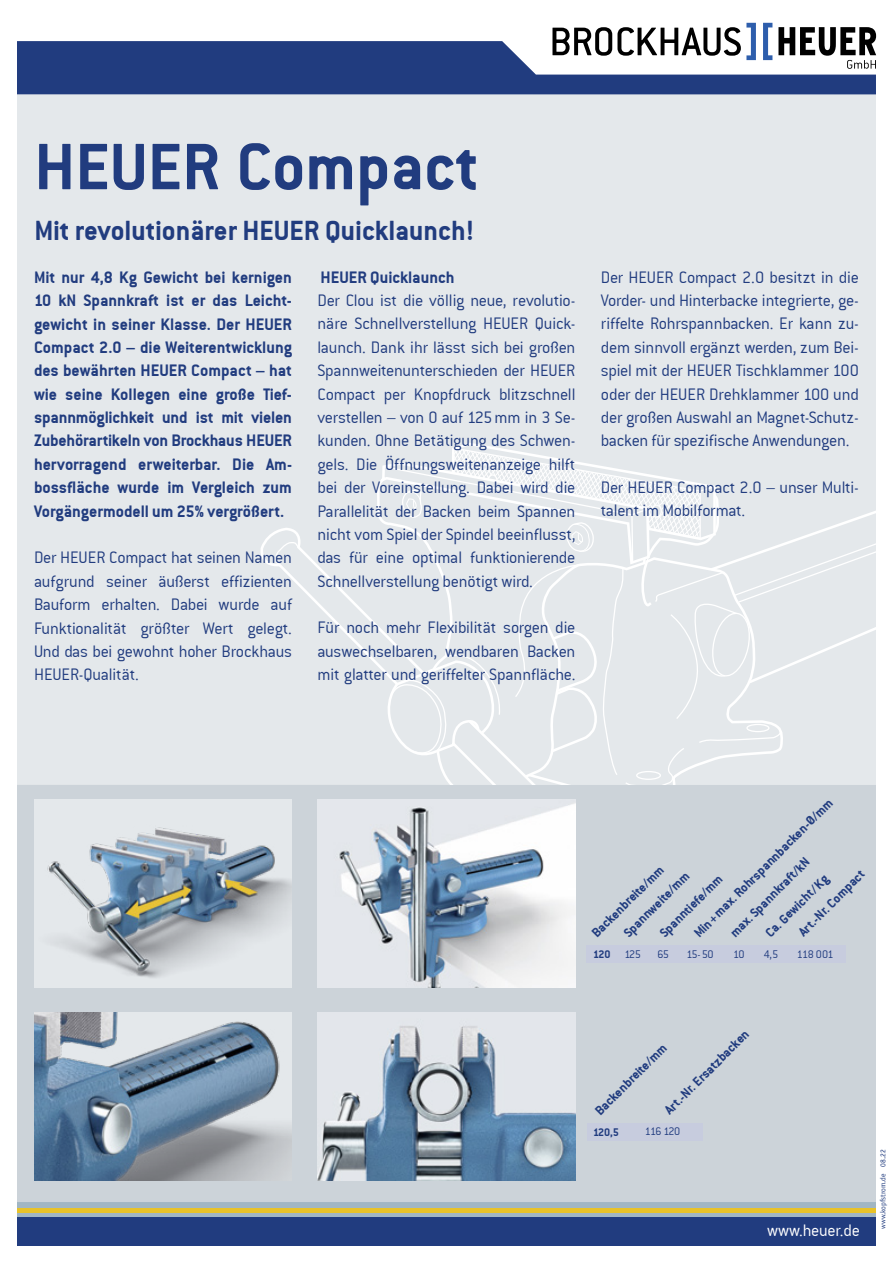
<style>
.page{position:relative;width:893px;height:1263px;background:#fff}
.page>*{position:absolute;margin:0;border:0;box-sizing:border-box;transform-origin:0 0}
.t1{font:72px "Conduit ITCTT Bold";color:#213c7f}
.t2{font:30px "Conduit ITCTT Bold";color:#213c7f}
.t3{font:18px/23.4px "Conduit ITCTT Light";letter-spacing:-.015em;color:#213c7f;text-align:justify}
.t4{font:18px/23.4px "Conduit ITCTT Bold";color:#213c7f;text-align:justify}
.t5{font:18px "Conduit ITCTT Light";letter-spacing:-.015em;color:#fff}
.t6{font:14.1px/22.5px "Conduit ITCTT Bold";color:#213c7f}
.t7{font:12px "Conduit ITCTT Light";letter-spacing:-.06em;color:#213c7f}
.t8{font:12px "Conduit ITCTT Bold";letter-spacing:-.045em;color:#213c7f}
.t9{font:7.5px "Officina Sans";color:#213c7f}
.s1{font-family:"Conduit ITCTT Light"}
</style>
<div class="page">
<div style="left:17px;top:93px;width:859px;height:1108px;background:#e4e8eb"></div>
<svg style="left:17px;top:41px;width:859px;height:53px;fill:#213c7f"></svg>
<svg style="left:778px;top:27px;width:98px;height:42px"></svg>
<svg style="left:763px;top:23px;width:9px;height:37px"></svg>
<svg style="left:552px;top:23px;width:204px;height:37px"></svg>
<div style="left:17px;top:1216px;width:859px;height:30px;background:#213c7f"></div>
<div style="left:17px;top:1199px;width:859px;height:17px;background:#a1b6c3"></div>
<hr style="left:17px;top:1209px;width:859px;height:4px;background:#e8c229">
<div style="left:17px;top:785px;width:859px;height:417px;background:#ccd3d9"></div>
<svg style="left:260px;top:480px;width:121px;height:189px"></svg>
<svg style="left:274px;top:542px;width:25px;height:24px"></svg>
<svg style="left:381px;top:443px;width:495px;height:342px"></svg>
<img style="left:34px;top:799px;width:258px;height:188px">
<img style="left:317px;top:799px;width:258px;height:188px">
<img style="left:34px;top:1012px;width:258px;height:168px">
<img style="left:317px;top:1012px;width:258px;height:168px">
<div style="left:587px;top:945px;width:259px;height:17px;background:#c7ccde"></div>
<div style="left:587px;top:1123px;width:116px;height:17px;background:#c7ccde"></div>
<h1 class="t1" style="left:34px;top:125px;width:446px">HEUER Compact</h1>
<h2 class="t2" style="left:34px;top:213px;width:441px">Mit revolutionärer HEUER Quicklaunch!</h2>
<p class="t4" style="left:34px;top:265px;width:259px">Mit nur 4,8 Kg Gewicht bei kernigen 10 kN Spannkraft ist er das Leicht&shy;gewicht in seiner Klasse. Der HEUER Compact 2.0 – die Weiterentwicklung des bewährten HEUER Compact – hat wie seine Kollegen eine große Tief&shy;spannmöglichkeit und ist mit vielen Zubehörartikeln von Brockhaus HEUER hervorragend erweiterbar. Die Am&shy;bossfläche wurde im Vergleich zum Vorgängermodell um 25% vergrößert.</p>
<p class="t3" style="left:34px;top:546px;width:259px">Der HEUER Compact hat seinen Namen aufgrund seiner äußerst effizienten Bauform erhalten. Dabei wurde auf Funktionalität größter Wert gelegt.<br>Und das bei gewohnt hoher Brockhaus HEUER-Qualität.</p>
<p class="t4" style="left:321px;top:265px;width:135px">HEUER Quicklaunch</p>
<p class="t3" style="left:317px;top:289px;width:259px">Der Clou ist die völlig neue, revolutio&shy;näre Schnellverstellung HEUER Quick&shy;launch. Dank ihr lässt sich bei großen Spannweitenunterschieden der HEUER Compact per Knopfdruck blitzschnell verstellen – von 0 auf 125mm in 3 Se&shy;kunden. Ohne Betätigung des Schwen&shy;gels. Die Öffnungsweitenanzeige hilft bei der Voreinstellung. Dabei wird die Parallelität der Backen beim Spannen nicht vom Spiel der Spindel beeinflusst, das für eine optimal funktionierende Schnellverstellung benötigt wird.</p>
<p class="t3" style="left:317px;top:616px;width:259px">Für noch mehr Flexibilität sorgen die auswechselbaren, wendbaren Backen mit glatter und geriffelter Spannfläche.</p>
<p class="t3" style="left:601px;top:265px;width:259px">Der HEUER Compact 2.0 besitzt in die Vorder- und Hinterbacke integrierte, ge&shy;riffelte Rohrspannbacken. Er kann zu&shy;dem sinnvoll ergänzt werden, zum Bei&shy;spiel mit der HEUER Tischklammer 100 oder der HEUER Drehklammer 100 und der großen Auswahl an Magnet-Schutz&shy;backen für spezifische Anwendungen.</p>
<p class="t3" style="left:601px;top:476px;width:259px">Der HEUER Compact 2.0 – unser Multi&shy;talent im Mobilformat.</p>
<p class="t6" style="left:670px;top:909px;width:192px;line-height:24.2px;text-indent:-24px;rotate:-45deg">Spanntiefe/mm<br>Min+max. Rohrspannbacken-Ø/mm</p>
<p class="t6" style="left:724px;top:927px;width:108px;rotate:-45deg">max. Spannkraft/kN</p>
<p class="t6" style="left:602px;top:911px;width:88px;text-indent:-23px;rotate:-45deg">Backenbreite/mm<br>Spannweite/mm</p>
<p class="t6" style="left:777px;top:910px;width:89px;text-indent:-24px;rotate:-45deg">Ca. Gewicht/Kg<br>Art.-Nr. Compact</p>
<p class="t8" style="left:593px;top:947px;width:49px">120 <span class="s1">125</span></p>
<p class="t7" style="left:658px;top:947px;width:13px">65</p>
<p class="t7" style="left:686px;top:947px;width:29px">15-50</p>
<p class="t7" style="left:733px;top:947px;width:13px">10</p>
<p class="t7" style="left:764px;top:947px;width:16px">4,5</p>
<p class="t7" style="left:797px;top:947px;width:38px">118 001</p>
<p class="t6" style="left:659px;top:1104px;width:115px;rotate:-45deg">Art.-Nr. Ersatzbacken</p>
<p class="t6" style="left:589px;top:1105px;width:97px;rotate:-45deg">Backenbreite/mm</p>
<p class="t8" style="left:593px;top:1125px;width:28px">120,5</p>
<p class="t7" style="left:645px;top:1125px;width:37px">116 120</p>
<p class="t5" style="left:767px;top:1220px;width:94px">www.heuer.de</p>
<p class="t9" style="left:878px;top:1228px;width:80px;rotate:-90deg">www.kopfstrom.de 08.22</p>
</div>
